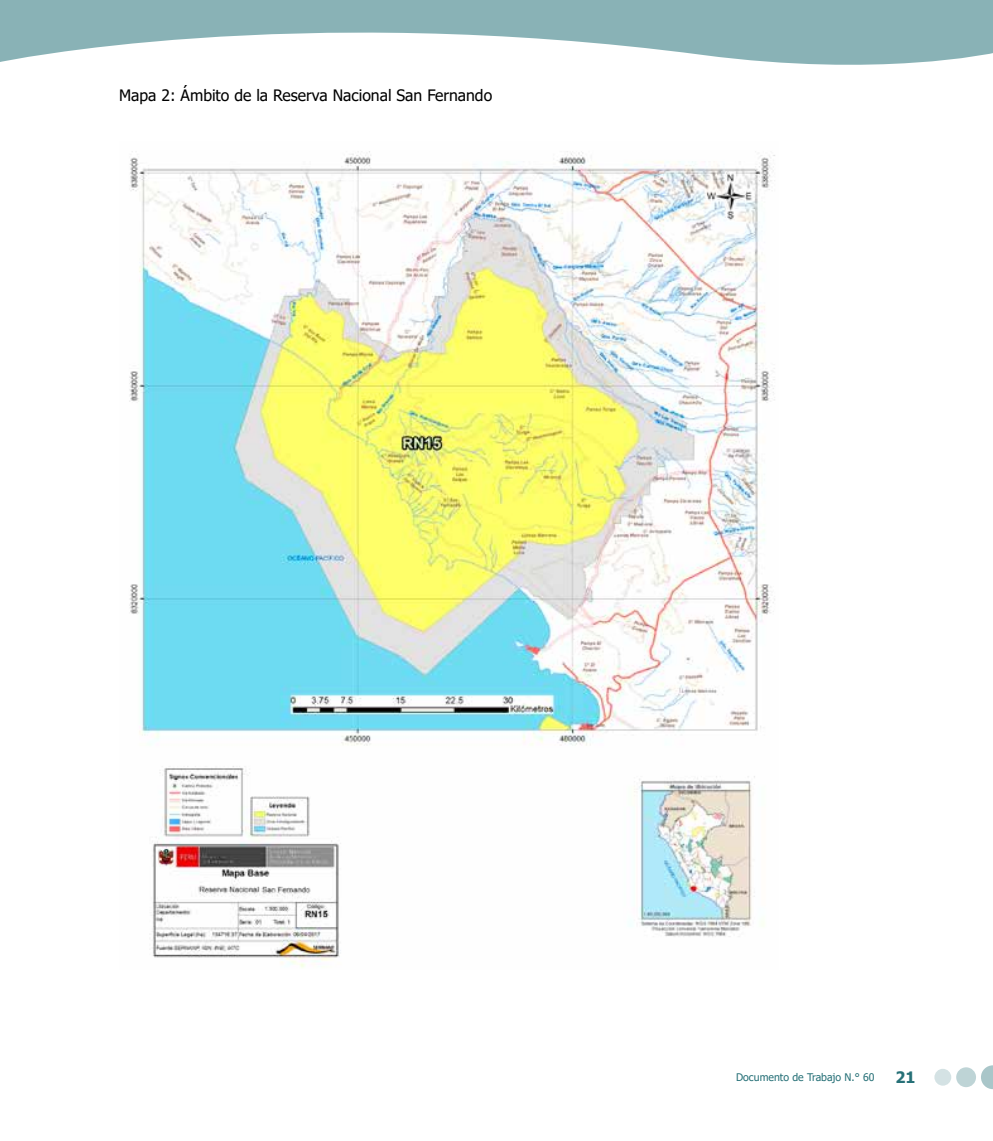
<style>
.page{position:relative;width:993px;height:1141px;background:#fff}
.page>*{position:absolute;margin:0;border:0;box-sizing:border-box;transform-origin:0 0}
.t1{font:15.75px "Tahoma";color:#000}
.t2{font:700 15.75px "Tahoma";color:#267077}
.t3{font:10.5px "Tahoma";color:#267077}
</style>
<div class="page">
<svg style="left:981px;top:1065px;width:11px;height:24px"></svg>
<svg style="left:955px;top:1067px;width:20px;height:20px"></svg>
<div style="left:934px;top:1069px;width:16px;height:17px;background:#d4e2e4;border-radius:50%"></div>
<svg style="left:0;top:0;width:992px;height:65px;fill:#89b2b6"></svg>
<img style="left:129px;top:151px;width:646px;height:817px">
<p class="t1" style="left:119px;top:85px;width:374px">Mapa 2: Ámbito de la Reserva Nacional San Fernando</p>
<p class="t3" style="left:735px;top:1070px;width:140px">Documento de Trabajo N.° 60</p>
<p class="t2" style="left:895px;top:1066px;width:22px">21</p>
</div>
